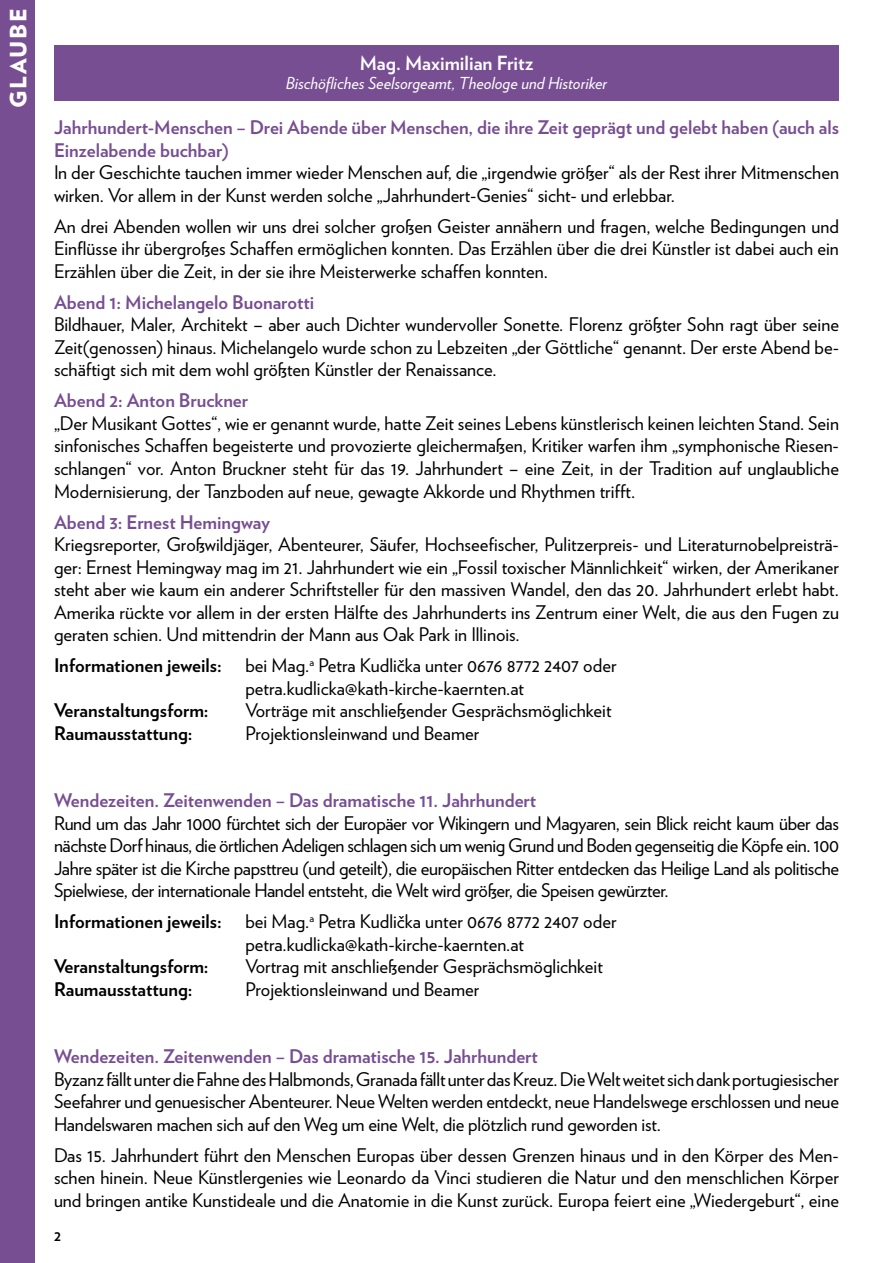
<style>
.page{position:relative;width:893px;height:1263px;background:#fff}
.page>*{position:absolute;margin:0;border:0;box-sizing:border-box;transform-origin:0 0}
.t1{font:900 22.5px "Verlag";letter-spacing:.065em;color:#fff}
.t2{font:700 19.5px "Verlag";color:#fff}
.t3{font:18.75px/22.5px "Verlag";color:#000;text-align:justify}
.t4{font:700 18.75px/22.5px "Verlag";color:#774e92}
.t5{font:700 18.75px "Verlag";color:#000}
.t6{font:italic 16.5px "Verlag";color:#fff}
.t7{font:700 15px "Verlag";color:#000}
</style>
<div class="page">
<div style="left:0;top:0;width:35px;height:1263px;background:#774e92"></div>
<div style="left:54px;top:45px;width:785px;height:37px;background:#774e92"></div>
<div style="left:54px;top:68px;width:785px;height:33px;background:#774e92"></div>
<p class="t1" style="left:0;top:108px;width:101px;rotate:-90deg">GLAUBE</p>
<p class="t2" style="left:360px;top:47px;width:175px">Mag. Maximilian Fritz</p>
<p class="t6" style="left:286px;top:71px;width:323px">Bischöfliches Seelsorgeamt, Theologe und Historiker</p>
<p class="t4" style="left:54px;top:115px;width:786px">Jahrhundert-Menschen – Drei Abende über Menschen, die ihre Zeit geprägt und gelebt haben (auch als<br>Einzelabende buchbar)</p>
<p class="t3" style="left:54px;top:160px;width:786px">In der Geschichte tauchen immer wieder Menschen auf, die „irgendwie größer“ als der Rest ihrer Mitmenschen wirken. Vor allem in der Kunst werden solche „Jahrhundert-Genies“ sicht- und erlebbar.</p>
<p class="t3" style="left:54px;top:214px;width:786px">An drei Abenden wollen wir uns drei solcher großen Geister annähern und fragen, welche Bedingungen und Einflüsse ihr übergroßes Schaffen ermöglichen konnten. Das Erzählen über die drei Künstler ist dabei auch ein Erzählen über die Zeit, in der sie ihre Meisterwerke schaffen konnten.</p>
<p class="t4" style="left:54px;top:290px;width:262px">Abend 1: Michelangelo Buonarotti</p>
<p class="t3" style="left:54px;top:312px;width:787px">Bildhauer, Maler, Architekt – aber auch Dichter wundervoller Sonette. Florenz größter Sohn ragt über seine Zeit(genossen) hinaus. Michelangelo wurde schon zu Lebzeiten „der Göttliche“ genannt. Der erste Abend be&shy;schäftigt sich mit dem wohl größten Künstler der Renaissance.</p>
<p class="t4" style="left:54px;top:388px;width:196px">Abend 2: Anton Bruckner</p>
<p class="t3" style="left:54px;top:411px;width:786px">„Der Musikant Gottes“, wie er genannt wurde, hatte Zeit seines Lebens künstlerisch keinen leichten Stand. Sein sinfonisches Schaffen begeisterte und provozierte gleichermaßen, Kritiker warfen ihm „symphonische Riesen&shy;schlangen“ vor. Anton Bruckner steht für das 19. Jahrhundert – eine Zeit, in der Tradition auf unglaubliche Modernisierung, der Tanzboden auf neue, gewagte Akkorde und Rhythmen trifft.</p>
<p class="t4" style="left:54px;top:509px;width:218px">Abend 3: Ernest Hemingway</p>
<p class="t3" style="left:54px;top:532px;width:786px">Kriegsreporter, Großwildjäger, Abenteurer, Säufer, Hochseefischer, Pulitzerpreis- und Literaturnobelpreisträ&shy;ger: Ernest Hemingway mag im 21. Jahrhundert wie ein „Fossil toxischer Männlichkeit“ wirken, der Amerikaner steht aber wie kaum ein anderer Schriftsteller für den massiven Wandel, den das 20. Jahrhundert erlebt habt.<br>Amerika rückte vor allem in der ersten Hälfte des Jahrhunderts ins Zentrum einer Welt, die aus den Fugen zu geraten schien. Und mittendrin der Mann aus Oak Park in Illinois.</p>
<p class="t5" style="left:54px;top:650px;width:169px">Informationen jeweils:</p>
<p class="t3" style="left:245px;top:653px;width:373px">bei Mag.<sup>a</sup> Petra Kudlička unter 0676 8772 2407 oder petra.kudlicka@kath-kirche-kaernten.at</p>
<p class="t5" style="left:54px;top:695px;width:156px">Veranstaltungsform:</p>
<p class="t3" style="left:245px;top:698px;width:368px">Vorträge mit anschließender Gesprächsmöglichkeit</p>
<p class="t5" style="left:54px;top:718px;width:140px">Raumausstattung:</p>
<p class="t3" style="left:245px;top:720px;width:235px">Projektionsleinwand und Beamer</p>
<p class="t4" style="left:54px;top:788px;width:484px">Wendezeiten. Zeitenwenden – Das dramatische 11. Jahrhundert</p>
<p class="t3" style="left:54px;top:810px;width:787px">Rund um das Jahr 1000 fürchtet sich der Europäer vor Wikingern und Magyaren, sein Blick reicht kaum über das nächste Dorf hinaus, die örtlichen Adeligen schlagen sich um wenig Grund und Boden gegenseitig die Köpfe ein. 100<br>Jahre später ist die Kirche papsttreu (und geteilt), die europäischen Ritter entdecken das Heilige Land als politische Spielwiese, der internationale Handel entsteht, die Welt wird größer, die Speisen gewürzter.</p>
<p class="t5" style="left:54px;top:906px;width:169px">Informationen jeweils:</p>
<p class="t3" style="left:245px;top:909px;width:373px">bei Mag.<sup>a</sup> Petra Kudlička unter 0676 8772 2407 oder petra.kudlicka@kath-kirche-kaernten.at</p>
<p class="t5" style="left:54px;top:951px;width:156px">Veranstaltungsform:</p>
<p class="t3" style="left:245px;top:954px;width:359px">Vortrag mit anschließender Gesprächsmöglichkeit</p>
<p class="t5" style="left:54px;top:974px;width:140px">Raumausstattung:</p>
<p class="t3" style="left:245px;top:976px;width:235px">Projektionsleinwand und Beamer</p>
<p class="t4" style="left:54px;top:1044px;width:485px">Wendezeiten. Zeitenwenden – Das dramatische 15. Jahrhundert</p>
<p class="t3" style="left:54px;top:1066px;width:786px">Byzanz fällt unter die Fahne des Halbmonds, Granada fällt unter das Kreuz. Die Welt weitet sich dank portugiesischer Seefahrer und genuesischer Abenteurer. Neue Welten werden entdeckt, neue Handelswege erschlossen und neue Handelswaren machen sich auf den Weg um eine Welt, die plötzlich rund geworden ist.</p>
<p class="t3" style="left:54px;top:1142px;width:786px">Das 15. Jahrhundert führt den Menschen Europas über dessen Grenzen hinaus und in den Körper des Men&shy;schen hinein. Neue Künstlergenies wie Leonardo da Vinci studieren die Natur und den menschlichen Körper und bringen antike Kunstideale und die Anatomie in die Kunst zurück. Europa feiert eine „Wiedergeburt“, eine</p>
<p class="t7" style="left:54px;top:1224px;width:8px">2</p>
</div>
